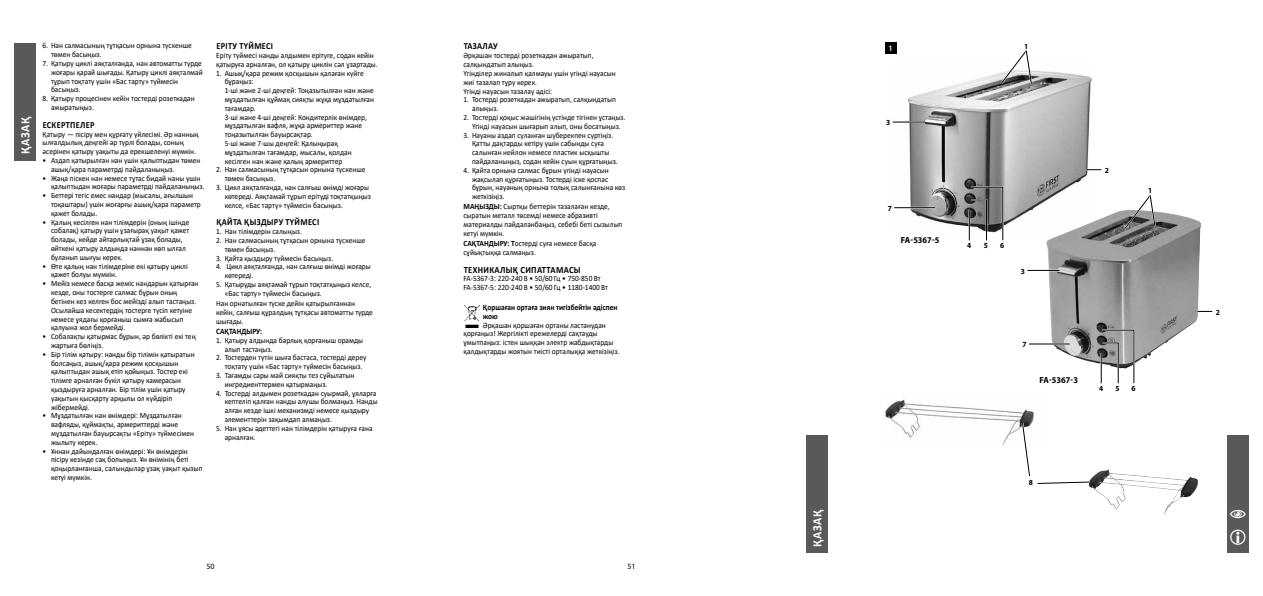
<style>
.page{position:relative;width:1263px;height:596px;background:#fff}
.page>*{position:absolute;margin:0;border:0;box-sizing:border-box;transform-origin:0 0}
.t1{font:700 12.7px "Calibri";letter-spacing:.04em;color:#fff;scale:.94 1}
.t2{font:700 9.5px "Calibri";letter-spacing:.04em;color:#000;scale:.9 1}
.t3{font:700 9.3px "Calibri";letter-spacing:.04em;color:#000;scale:.9 1}
.t4{font:700 8.8px "Myriad Pro";color:#000;scale:.95 1}
.t5{font:700 8.3px/8.8px "Calibri";color:#000;scale:.9 1}
.t6{font:8px/8.8px "Calibri";color:#000;scale:.92 1}
.t7{font:8px "Myriad Pro";color:#000}
.t8{font:600 8px "Myriad Pro";color:#fff}
.t9{font:700 7.8px "Myriad Pro";color:#000;scale:.95 1}
.s1{font-weight:700}
</style>
<div class="page">
<div style="left:806px;top:435px;width:22px;height:118px;background:#58595b"></div>
<div style="left:14px;top:43px;width:22px;height:117px;background:#58595b"></div>
<div style="left:1227px;top:435px;width:22px;height:118px;background:#58595b"></div>
<img style="left:464px;top:305px;width:16px;height:22px">
<div style="left:885px;top:43px;width:11px;height:11px;background:#000"></div>
<img style="left:1089px;top:469px;width:109px;height:45px">
<img style="left:885px;top:399px;width:149px;height:46px">
<svg style="left:1020px;top:420px;width:72px;height:65px"></svg>
<img style="left:894px;top:70px;width:200px;height:157px">
<svg style="left:1086px;top:169px;width:15px;height:1px"></svg>
<svg style="left:999px;top:50px;width:34px;height:36px"></svg>
<hr style="left:968px;top:210px;width:2px;height:30px;background:#fff">
<svg style="left:969px;top:185px;width:35px;height:56px"></svg>
<hr style="left:893px;top:121px;width:32px;height:2px;background:#fff">
<hr style="left:893px;top:122px;width:32px;height:1px;background:#000">
<hr style="left:894px;top:207px;width:41px;height:1px;background:#000">
<img style="left:1046px;top:209px;width:155px;height:155px">
<svg style="left:1197px;top:310px;width:15px;height:2px"></svg>
<svg style="left:1123px;top:195px;width:34px;height:35px"></svg>
<svg style="left:1100px;top:328px;width:35px;height:56px"></svg>
<hr style="left:1027px;top:269px;width:33px;height:2px;background:#fff">
<hr style="left:1027px;top:270px;width:33px;height:1px;background:#000">
<hr style="left:1029px;top:343px;width:41px;height:1px;background:#000">
<h1 class="t1" style="left:16px;top:153px;width:41px;rotate:-90deg">ҚАЗАҚ</h1>
<p class="t6" style="left:51px;top:41px;width:155px;text-indent:-9px">6. Нан салмасының тұтқасын орнына түскенше төмен басыңыз.</p>
<p class="t6" style="left:51px;top:59px;width:166px;text-indent:-9px">7. Қатыру циклі аяқталғанда, нан автоматты түрде жоғары қарай шығады. Қатыру циклі аяқталмай тұрып тоқтату үшін «Бас тарту» түймесін басыңыз.</p>
<p class="t6" style="left:51px;top:94px;width:158px;text-indent:-9px">8. Қатыру процесінен кейін тостерді розеткадан ажыратыңыз.</p>
<p class="t3" style="left:43px;top:118px;width:59px">ЕСКЕРТПЕЛЕР</p>
<p class="t6" style="left:43px;top:129px;width:171px">Қатыру — пісіру мен құрғату үйлесімі. Әр нанның ылғалдылық деңгейі әр түрлі болады, соның әсерінен қатыру уақыты да ерекшеленуі мүмкін.</p>
<p class="t6" style="left:51px;top:156px;width:164px;text-indent:-9px">• Аздап қатырылған нан үшін қалыптыдан төмен ашық/қара параметрді пайдаланыңыз.</p>
<p class="t6" style="left:51px;top:173px;width:168px;text-indent:-9px">• Жаңа піскен нан немесе тұтас бидай наны үшін қалыптыдан жоғары параметрді пайдаланыңыз.</p>
<p class="t6" style="left:51px;top:191px;width:164px;text-indent:-9px">• Беттері тегіс емес нандар (мысалы, ағылшын тоқаштары) үшін жоғарғы ашық/қара параметр қажет болады.</p>
<p class="t6" style="left:51px;top:217px;width:152px;text-indent:-9px">• Қалың кесілген нан тілімдерін (оның ішінде собалақ) қатыру үшін ұзағырақ уақыт қажет болады, кейде айтарлықтай ұзақ болады, өйткені қатыру алдында наннан көп ылғал буланып шығуы керек.</p>
<p class="t6" style="left:51px;top:261px;width:150px;text-indent:-9px">• Өте қалың нан тілімдеріне екі қатыру циклі қажет болуы мүмкін.</p>
<p class="t6" style="left:51px;top:279px;width:162px;text-indent:-9px">• Мейіз немесе басқа жеміс нандарын қатырған кезде, оны тостерге салмас бұрын оның бетінен кез келген бос мейізді алып тастаңыз.<br>Осылайша кесектердің тостерге түсіп кетуіне немесе ұядағы қорғаныш сымға жабысып қалуына жол бермейді.</p>
<p class="t6" style="left:51px;top:331px;width:159px;text-indent:-9px">• Собалақты қатырмас бұрын, әр бөлікті екі тең жартыға бөліңіз.</p>
<p class="t6" style="left:51px;top:349px;width:158px;text-indent:-9px">• Бір тілім қатыру: нанды бір тілімін қатыратын болсаңыз, ашық/қара режим қосқышын қалыптыдан ашық етіп қойыңыз. Тостер екі тілімге арналған бүкіл қатыру камерасын қыздыруға арналған. Бір тілім үшін қатыру уақытын қысқарту арқылы ол күйдіріп жібермейді.</p>
<p class="t6" style="left:51px;top:411px;width:157px;text-indent:-9px">• Мұздатылған нан өнімдері: Мұздатылған вафляды, құймақты, армериттерді және мұздатылған бауырсақты «Еріту» түймесімен жылыту керек.</p>
<p class="t6" style="left:51px;top:446px;width:166px;text-indent:-9px">• Ұннан дайындалған өнімдері: Ұн өнімдерін пісіру кезінде сақ болыңыз. Ұн өнімінің беті қоңырланғанша, салындылар ұзақ уақыт қызып кетуі мүмкін.</p>
<p class="t3" style="left:216px;top:39px;width:65px">ЕРІТУ ТҮЙМЕСІ</p>
<p class="t6" style="left:216px;top:51px;width:177px">Еріту түймесі нанды алдымен ерітуге, содан кейін қатыруға арналған, ол қатыру циклін сәл ұзартады.</p>
<p class="t6" style="left:225px;top:68px;width:164px;text-indent:-9px">1. Ашық/қара режим қосқышын қалаған күйге бұраңыз:<br>1-ші және 2-ші деңгей: Тоңазытылған нан және мұздатылған құймақ сияқты жұқа мұздатылған тағамдар.<br>3-ші және 4-ші деңгей: Кондитерлік өнімдер, мұздатылған вафля, жұқа армериттер және тоңазытылған бауырсақтар.<br>5-ші және 7-шы деңгей: Қалыңырақ мұздатылған тағамдар, мысалы, қолдан кесілген нан және қалың армериттер</p>
<p class="t6" style="left:225px;top:165px;width:155px;text-indent:-9px">2. Нан салмасының тұтқасын орнына түскенше төмен басыңыз.</p>
<p class="t6" style="left:225px;top:183px;width:161px;text-indent:-9px">3. Цикл аяқталғанда, нан салғыш өнімді жоғары көтереді. Аяқтамай тұрып ерітуді тоқтатқыңыз келсе, «Бас тарту» түймесін басыңыз.</p>
<p class="t3" style="left:216px;top:215px;width:116px">ҚАЙТА ҚЫЗДЫРУ ТҮЙМЕСІ</p>
<p class="t6" style="left:216px;top:227px;width:95px">1. Нан тілімдерін салыңыз.</p>
<p class="t6" style="left:225px;top:235px;width:155px;text-indent:-9px">2. Нан салмасының тұтқасын орнына түскенше төмен басыңыз.</p>
<p class="t6" style="left:216px;top:253px;width:129px">3. Қайта қыздыру түймесін басыңыз.</p>
<p class="t6" style="left:225px;top:262px;width:160px;text-indent:-9px">4. Цикл аяқталғанда, нан салғыш өнімді жоғары көтереді.</p>
<p class="t6" style="left:225px;top:279px;width:161px;text-indent:-9px">5. Қатыруды аяқтамай тұрып тоқтатқыңыз келсе, «Бас тарту» түймесін басыңыз.</p>
<p class="t6" style="left:216px;top:298px;width:172px">Нан орнатылған түске дейін қатырылғаннан кейін, салғыш құралдың тұтқасы автоматты түрде шығады.</p>
<p class="t5" style="left:216px;top:326px;width:53px">САҚТАНДЫРУ:</p>
<p class="t6" style="left:225px;top:335px;width:152px;text-indent:-9px">1. Қатыру алдында барлық қорғаныш орамды алып тастаңыз.</p>
<p class="t6" style="left:216px;top:353px;width:165px;text-align:center">2. Тостерден түтін шыға бастаса, тостерді дереу тоқтату үшін «Бас тарту» түймесін басыңыз.</p>
<p class="t6" style="left:225px;top:370px;width:142px;text-indent:-9px">3. Тағамды сары май сияқты тез сұйылатын ингредиенттермен қатырмаңыз.</p>
<p class="t6" style="left:225px;top:388px;width:168px;text-indent:-9px">4. Тостерді алдымен розеткадан суырмай, ұяларға кептеліп қалған нанды алушы болмаңыз. Нанды алған кезде ішкі механизмді немесе қыздыру элементтерін зақымдап алмаңыз.</p>
<p class="t6" style="left:225px;top:423px;width:162px;text-indent:-9px">5. Нан ұясы әдеттегі нан тілімдерін қатыруға ғана арналған.</p>
<p class="t3" style="left:464px;top:40px;width:39px">ТАЗАЛАУ</p>
<p class="t6" style="left:463px;top:51px;width:167px">Әрқашан тостерді розеткадан ажыратып, салқындатып алыңыз.<br>Үгінділер жиналып қалмауы үшін үгінді науасын жиі тазалап тұру керек.<br>Үгінді науасын тазалау әдісі:</p>
<p class="t6" style="left:472px;top:95px;width:158px;text-indent:-9px">1. Тостерді розеткадан ажыратып, салқындатып алыңыз.</p>
<p class="t6" style="left:463px;top:113px;width:178px;text-align:center">2. Тостерді қоқыс жәшігінің үстінде тігінен ұстаңыз.<br>Үгінді науасын шығарып алып, оны босатыңыз.</p>
<p class="t6" style="left:472px;top:130px;width:160px;text-indent:-9px">3. Науаны аздап суланған шүберекпен сүртіңіз.<br>Қатты дақтарды кетіру үшін сабынды суға салынған нейлон немесе пластик ысқышты пайдаланыңыз, содан кейін суын құрғатыңыз.</p>
<p class="t6" style="left:472px;top:165px;width:168px;text-indent:-9px">4. Қайта орнына салмас бұрын үгінді науасын жақсылап құрғатыңыз. Тостерді іске қоспас бұрын, науаның орнына толық салынғанына көз жеткізіңіз.</p>
<p class="t6" style="left:463px;top:202px;width:174px"><span class="s1">МАҢЫЗДЫ:</span> Сыртқы беттерін тазалаған кезде, сыратын металл төсемді немесе абразивті материалды пайдаланбаңыз, себебі беті сызылып кетуі мүмкін.</p>
<p class="t6" style="left:463px;top:239px;width:146px"><span class="s1">САҚТАНДЫРУ: Т</span>остерді суға немесе басқа сұйықтыққа салмаңыз.</p>
<p class="t2" style="left:464px;top:262px;width:132px">ТЕХНИКАЛЫҚ СИПАТТАМАСЫ</p>
<p class="t6" style="left:463px;top:274px;width:159px">FA-5367-3: 220-240 В • 50/60 Гц • 750-850 Вт<br>FA-5367-5: 220-240 В • 50/60 Гц • 1180-1400 Вт</p>
<p class="t5" style="left:483px;top:302px;width:151px">Қоршаған ортаға зиян тигізбейтін әдіспен жою</p>
<p class="t6" style="left:463px;top:320px;width:171px;text-indent:19px">Әрқашан қоршаған ортаны ластанудан қорғаңыз! Жергілікті ережелерді сақтауды ұмытпаңыз: істен шыққан электр жабдықтарды қалдықтарды жоятын тиісті орталыққа жеткізіңіз.</p>
<p class="t7" style="left:206px;top:561px;width:10px">50</p>
<p class="t7" style="left:627px;top:561px;width:10px">51</p>
<h1 class="t1" style="left:808px;top:546px;width:41px;rotate:-90deg">ҚАЗАҚ</h1>
<p class="t8" style="left:888px;top:43px;width:6px">1</p>
<p class="t9" style="left:886px;top:117px;width:6px">3</p>
<p class="t9" style="left:888px;top:203px;width:6px">7</p>
<p class="t4" style="left:901px;top:234px;width:42px">FA-5367-5</p>
<p class="t9" style="left:1024px;top:41px;width:6px">1</p>
<p class="t9" style="left:967px;top:240px;width:6px">4</p>
<p class="t9" style="left:984px;top:240px;width:6px">5</p>
<p class="t9" style="left:1000px;top:240px;width:6px">6</p>
<p class="t9" style="left:1021px;top:266px;width:6px">3</p>
<p class="t9" style="left:1105px;top:165px;width:6px">2</p>
<p class="t9" style="left:1148px;top:186px;width:6px">1</p>
<p class="t9" style="left:1022px;top:339px;width:6px">7</p>
<p class="t4" style="left:1039px;top:373px;width:42px">FA-5367-3</p>
<p class="t9" style="left:1099px;top:383px;width:6px">4</p>
<p class="t9" style="left:1115px;top:383px;width:6px">5</p>
<p class="t9" style="left:1131px;top:383px;width:6px">6</p>
<p class="t9" style="left:1029px;top:477px;width:6px">8</p>
<p class="t9" style="left:1216px;top:307px;width:6px">2</p>
</div>
